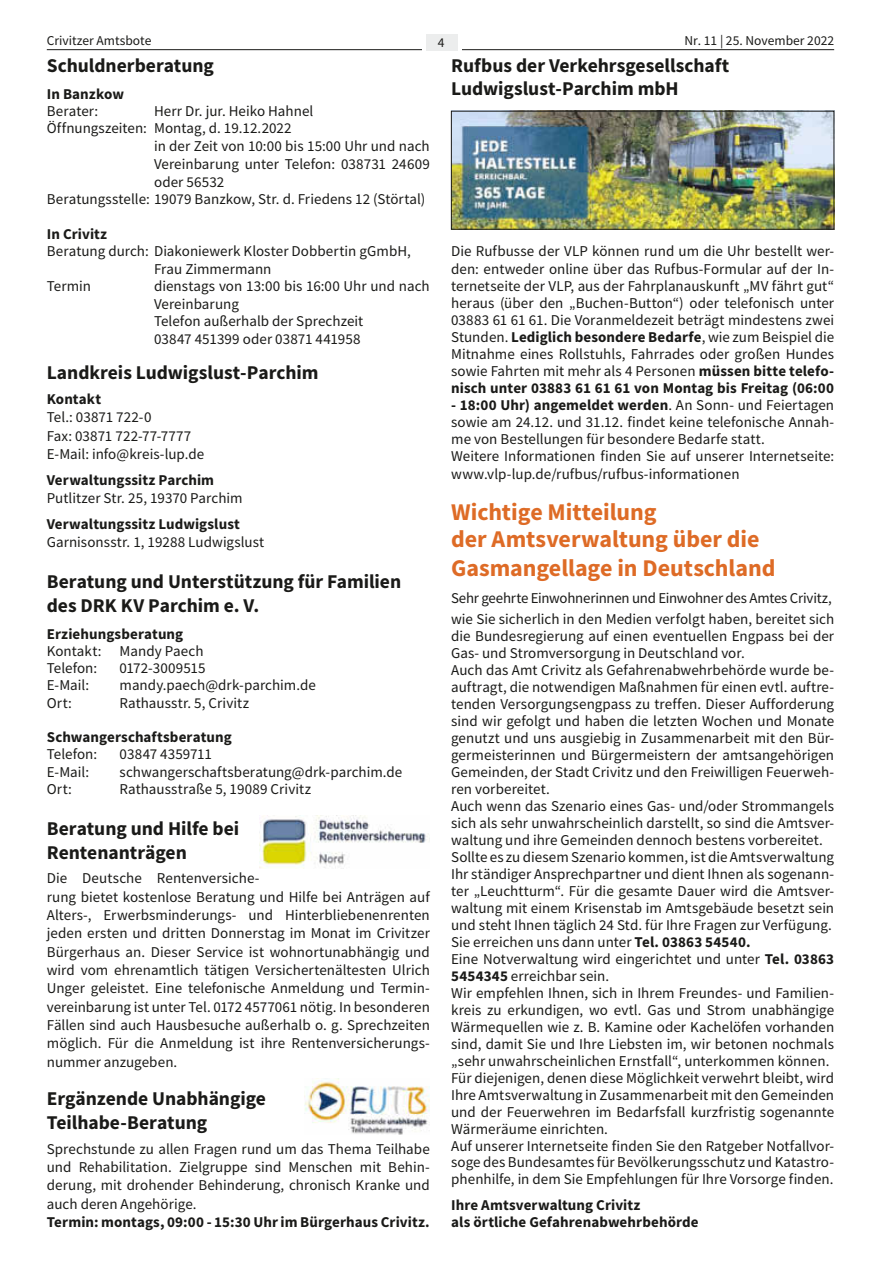
<style>
.page{position:relative;width:881px;height:1263px;background:#fff}
.page>*{position:absolute;margin:0;border:0;box-sizing:border-box;transform-origin:0 0}
.t1{font:700 24px/27.9px "Source Sans Pro";color:#de6b26}
.t2{font:700 19.5px/23.7px "Source Sans Pro";color:#1a1a18}
.t3{font:15px/17px "Source Sans Pro";letter-spacing:.005em;color:#1a1a18}
.t4{font:700 15px/17px "Source Sans Pro";letter-spacing:.005em;color:#1a1a18}
.t5{font:13.5px "Source Sans Pro";color:#1a1a18}
.s1{font-weight:700}
</style>
<div class="page">
<hr style="left:47px;top:49px;width:786px;height:1px;background:#1a1a18">
<div style="left:422px;top:26px;width:39px;height:29px;background:#fff"></div>
<div style="left:425px;top:34px;width:32px;height:16px;background:#eceded"></div>
<img style="left:453px;top:113px;width:378px;height:114px">
<div style="left:451px;top:111px;width:382px;height:118px;border:1px solid #1a1a18"></div>
<img style="left:259px;top:815px;width:170px;height:53px">
<img style="left:305px;top:1079px;width:124px;height:55px">
<p class="t5" style="left:47px;top:32px;width:106px">Crivitzer Amtsbote</p>
<p class="t5" style="left:438px;top:34px;width:8px">4</p>
<p class="t5" style="left:684px;top:32px;width:151px">Nr. 11 | 25. November 2022</p>
<h2 class="t2" style="left:451px;top:54px;width:279px">Rufbus der Verkehrsgesellschaft<br>Ludwigslust-Parchim mbH</h2>
<h2 class="t2" style="left:47px;top:53px;width:169px">Schuldnerberatung</h2>
<p class="t4" style="left:47px;top:85px;width:79px">In Banzkow</p>
<p class="t3" style="left:47px;top:103px;width:53px">Berater:</p>
<p class="t3" style="left:154px;top:103px;width:161px">Herr Dr. jur. Heiko Hahnel</p>
<p class="t3" style="left:47px;top:120px;width:246px">Öffnungszeiten: Montag, d. 19.12.2022</p>
<p class="t3" style="left:154px;top:137px;width:277px">in der Zeit von 10:00 bis 15:00 Uhr und nach</p>
<p class="t3" style="left:154px;top:155px;width:277px">Vereinbarung unter Telefon: 038731 24609</p>
<p class="t3" style="left:154px;top:173px;width:72px">oder 56532</p>
<p class="t3" style="left:47px;top:190px;width:380px">Beratungsstelle: 19079 Banzkow, Str. d. Friedens 12 (Störtal)</p>
<p class="t4" style="left:47px;top:225px;width:62px">In Crivitz</p>
<p class="t3" style="left:47px;top:242px;width:365px">Beratung durch: Diakoniewerk Kloster Dobbertin gGmbH,</p>
<p class="t3" style="left:154px;top:260px;width:119px">Frau Zimmermann</p>
<p class="t3" style="left:47px;top:277px;width:46px">Termin</p>
<p class="t3" style="left:154px;top:277px;width:277px;line-height:17.5px">dienstags von 13:00 bis 16:00 Uhr und nach<br>Vereinbarung<br>Telefon außerhalb der Sprechzeit<br>03847 451399 oder 03871 441958</p>
<h2 class="t2" style="left:47px;top:360px;width:273px">Landkreis Ludwigslust-Parchim</h2>
<p class="t4" style="left:47px;top:390px;width:56px">Kontakt</p>
<p class="t3" style="left:47px;top:408px;width:159px;line-height:18.3px">Tel.: 03871 722-0<br>Fax: 03871 722-77-7777<br>E-Mail: info@kreis-lup.de</p>
<p class="t4" style="left:47px;top:471px;width:169px">Verwaltungssitz Parchim</p>
<p class="t3" style="left:47px;top:489px;width:197px">Putlitzer Str. 25, 19370 Parchim</p>
<p class="t4" style="left:47px;top:515px;width:195px">Verwaltungssitz Ludwigslust</p>
<p class="t3" style="left:47px;top:534px;width:219px">Garnisonsstr. 1, 19288 Ludwigslust</p>
<h2 class="t2" style="left:47px;top:569px;width:356px">Beratung und Unterstützung für Familien des DRK KV Parchim e. V.</h2>
<p class="t4" style="left:47px;top:625px;width:138px">Erziehungsberatung</p>
<p class="t3" style="left:47px;top:642px;width:158px">Kontakt: Mandy Paech<br>Telefon:</p>
<p class="t3" style="left:451px;top:242px;width:384px;text-align:justify">Die Rufbusse der VLP können rund um die Uhr bestellt wer&shy;den: entweder online über das Rufbus-Formular auf der In&shy;ternetseite der VLP, aus der Fahrplanauskunft „MV fährt gut“ heraus (über den „Buchen-Button“) oder telefonisch unter 03883 61 61 61. Die Voranmeldezeit beträgt mindestens zwei Stunden. <span class="s1">Lediglich besondere Bedarfe</span>, wie zum Beispiel die Mitnahme eines Rollstuhls, Fahrrades oder großen Hundes sowie Fahrten mit mehr als 4 Personen <span class="s1">müssen bitte telefo&shy;nisch unter 03883 61 61 61 von Montag bis Freitag (06:00</span></p>
<p class="t3" style="left:451px;top:396px;width:384px"><span class="s1">- 18:00 Uhr) angemeldet werden</span>. An Sonn- und Feiertagen sowie am 24.12. und 31.12. findet keine telefonische Annah&shy;me von Bestellungen für besondere Bedarfe statt.<br>Weitere Informationen finden Sie auf unserer Internetseite: www.vlp-lup.de/rufbus/rufbus-informationen</p>
<h1 class="t1" style="left:451px;top:498px;width:326px">Wichtige Mitteilung<br>der Amtsverwaltung über die<br>Gasmangellage in Deutschland</h1>
<p class="t3" style="left:451px;top:587px;width:384px;line-height:21.3px">Sehr geehrte Einwohnerinnen und Einwohner des Amtes Crivitz, wie Sie sicherlich in den Medien verfolgt haben, bereitet sich</p>
<p class="t3" style="left:451px;top:627px;width:384px">die Bundesregierung auf einen eventuellen Engpass bei der Gas- und Stromversorgung in Deutschland vor.<br>Auch das Amt Crivitz als Gefahrenabwehrbehörde wurde be&shy;auftragt, die notwendigen Maßnahmen für einen evtl. auftre&shy;tenden Versorgungsengpass zu treffen. Dieser Aufforderung sind wir gefolgt und haben die letzten Wochen und Monate genutzt und uns ausgiebig in Zusammenarbeit mit den Bür&shy;germeisterinnen und Bürgermeistern der amtsangehörigen Gemeinden, der Stadt Crivitz und den Freiwilligen Feuerweh&shy;ren vorbereitet.<br>Auch wenn das Szenario eines Gas- und/oder Strommangels sich als sehr unwahrscheinlich darstellt, so sind die Amtsver&shy;waltung und ihre Gemeinden dennoch bestens vorbereitet.<br>Sollte es zu diesem Szenario kommen, ist die Amtsverwaltung Ihr ständiger Ansprechpartner und dient Ihnen als sogenann&shy;ter „Leuchtturm“. Für die gesamte Dauer wird die Amtsver&shy;waltung mit einem Krisenstab im Amtsgebäude besetzt sein und steht Ihnen täglich 24 Std. für Ihre Fragen zur Verfügung.<br>Sie erreichen uns dann unter <span class="s1">Tel. 03863 54540.<br></span>Eine Notverwaltung wird eingerichtet und unter <span class="s1">Tel. 03863<br>5454345</span> erreichbar sein.<br>Wir empfehlen Ihnen, sich in Ihrem Freundes- und Familien&shy;kreis zu erkundigen, wo evtl. Gas und Strom unabhängige Wärmequellen wie z. B. Kamine oder Kachelöfen vorhanden sind, damit Sie und Ihre Liebsten im, wir betonen nochmals „sehr unwahrscheinlichen Ernstfall“, unterkommen können.<br>Für diejenigen, denen diese Möglichkeit verwehrt bleibt, wird Ihre Amtsverwaltung in Zusammenarbeit mit den Gemeinden und der Feuerwehren im Bedarfsfall kurzfristig sogenannte Wärmeräume einrichten.<br>Auf unserer Internetseite finden Sie den Ratgeber Notfallvor&shy;soge des Bundesamtes für Bevölkerungsschutz und Katastro&shy;phenhilfe, in dem Sie Empfehlungen für Ihre Vorsorge finden.</p>
<p class="t4" style="left:451px;top:1196px;width:249px">Ihre Amtsverwaltung Crivitz<br>als örtliche Gefahrenabwehrbehörde</p>
<p class="t3" style="left:119px;top:659px;width:88px">0172-3009515</p>
<p class="t3" style="left:47px;top:677px;width:44px">E-Mail:</p>
<p class="t3" style="left:119px;top:677px;width:198px">mandy.paech@drk-parchim.de</p>
<p class="t3" style="left:47px;top:694px;width:26px">Ort:</p>
<p class="t3" style="left:119px;top:694px;width:131px">Rathausstr. 5, Crivitz</p>
<p class="t4" style="left:47px;top:728px;width:186px">Schwangerschaftsberatung</p>
<p class="t3" style="left:47px;top:746px;width:52px">Telefon:</p>
<p class="t3" style="left:119px;top:746px;width:94px">03847 4359711</p>
<p class="t3" style="left:47px;top:763px;width:44px">E-Mail:</p>
<p class="t3" style="left:119px;top:763px;width:284px">schwangerschaftsberatung@drk-parchim.de</p>
<p class="t3" style="left:47px;top:780px;width:26px">Ort:</p>
<p class="t3" style="left:119px;top:780px;width:193px">Rathausstraße 5, 19089 Crivitz</p>
<h2 class="t2" style="left:47px;top:816px;width:194px">Beratung und Hilfe bei<br>Rentenanträgen</h2>
<p class="t3" style="left:47px;top:869px;width:384px;line-height:18.3px">Die Deutsche Rentenversiche-<br>rung bietet kostenlose Beratung und Hilfe bei Anträgen auf Alters-, Erwerbsminderungs- und Hinterbliebenenrenten jeden ersten und dritten Donnerstag im Monat im Crivitzer Bürgerhaus an. Dieser Service ist wohnortunabhängig und wird vom ehrenamtlich tätigen Versichertenältesten Ulrich Unger geleistet. Eine telefonische Anmeldung und Termin&shy;vereinbarung ist unter Tel. 0172 4577061 nötig. In besonderen Fällen sind auch Hausbesuche außerhalb o. g. Sprechzeiten möglich. Für die Anmeldung ist ihre Rentenversicherungs&shy;nummer anzugeben.</p>
<h2 class="t2" style="left:47px;top:1086px;width:221px">Ergänzende Unabhängige<br>Teilhabe-Beratung</h2>
<p class="t3" style="left:47px;top:1139px;width:384px;line-height:18.3px;text-align:justify">Sprechstunde zu allen Fragen rund um das Thema Teilhabe und Rehabilitation. Zielgruppe sind Menschen mit Behin&shy;derung, mit drohender Behinderung, chronisch Kranke und auch deren Angehörige.</p>
<p class="t4" style="left:47px;top:1213px;width:384px">Termin: montags, 09:00 - 15:30 Uhr im Bürgerhaus Crivitz.</p>
</div>
